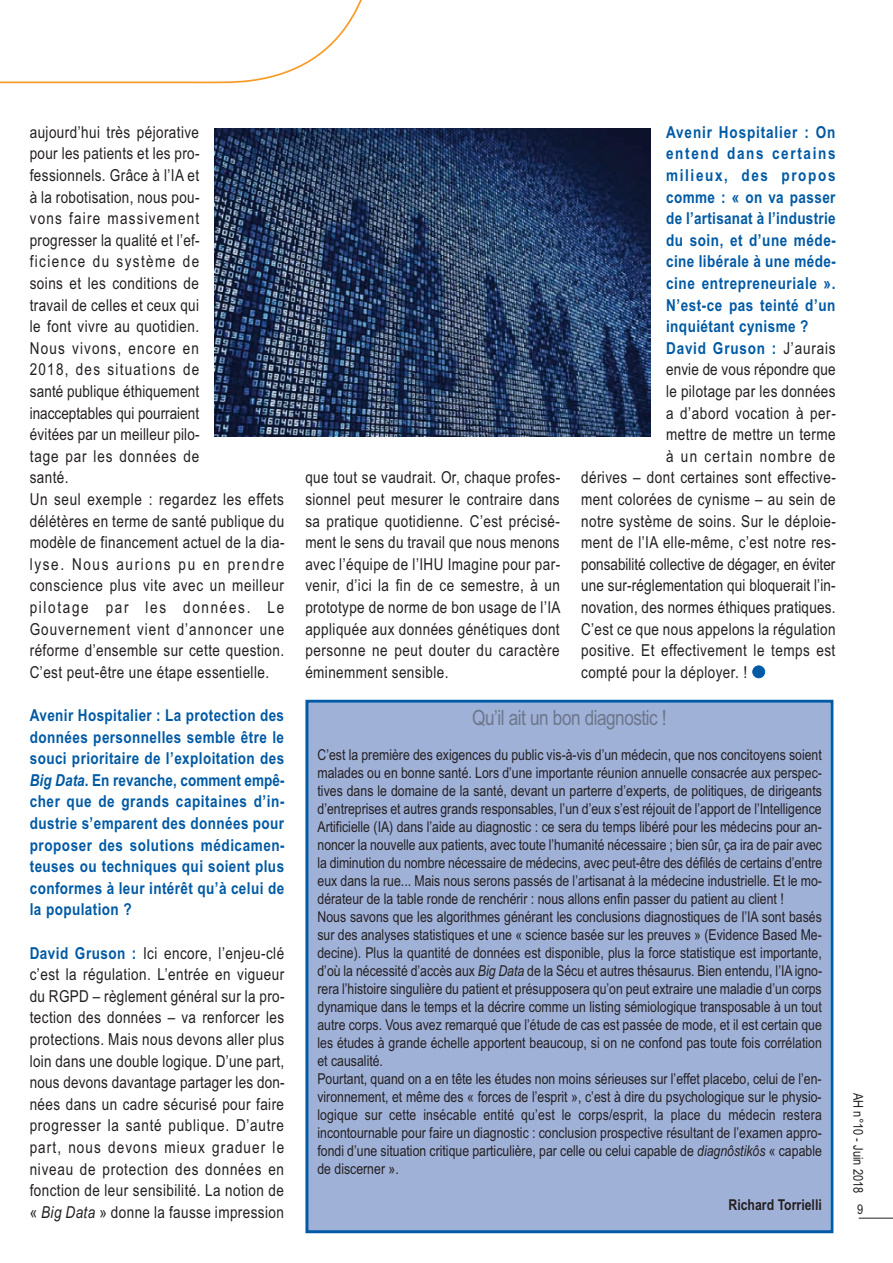
<style>
.page{position:relative;width:893px;height:1263px;background:#fff}
.page>*{position:absolute;margin:0;border:0;box-sizing:border-box;transform-origin:0 0}
.t1{font:21px "Arial Narrow";letter-spacing:-.025em;color:#6d768a}
.t2{font:16.5px/21.6px "Arial Narrow";letter-spacing:.025em;color:#231f20;text-align:justify}
.t3{font:700 16.5px/21.6px "Arial Narrow";letter-spacing:.025em;color:#015aa5;text-align:justify}
.t4{font:700 16.5px "Arial Narrow";letter-spacing:.05em;color:#015aa5}
.t5{font:16.5px "Arial Narrow";color:#231f20}
.t6{font:700 16.5px "Arial Narrow";letter-spacing:.1em;color:#015aa5}
.t7{font:16.5px "Arial Narrow";letter-spacing:.005em;color:#231f20}
.t8{font:16.5px "Arial Narrow";letter-spacing:.075em;color:#231f20}
.t9{font:15px/18px "Arial Narrow";color:#231f20}
.t10{font:700 15px "Arial Narrow";color:#231f20}
.t11{font:13.5px "Arial Narrow";color:#231f20}
.s1{font-style:italic}
.s2{font-weight:700;color:#015aa5}
.s3{font-weight:400;color:#231f20}
.s4{color:#015aa5}
</style>
<div class="page">
<svg style="left:0;top:0;width:362px;height:84px"></svg>
<hr style="left:859px;top:1218px;width:34px;height:1px;background:#231f20">
<img style="left:214px;top:128px;width:437px;height:308px">
<div style="left:308px;top:703px;width:522px;height:527px;background:#a0b1d8"></div>
<div style="left:305px;top:700px;width:528px;height:533px;border:3px solid #015aa5"></div>
<p class="t2" style="left:30px;top:121px;width:256px;text-align:left">aujourd’hui très péjorative<br>pour les patients et les pro-<br>fessionnels. Grâce à l’IA et<br>à la robotisation, nous pou-<br>vons faire massivement<br>progresser la qualité et l’ef-<br>ficience du système de<br>soins et les conditions de<br>travail de celles et ceux qui<br>le font vivre au quotidien.<br>Nous vivons, encore en<br>2018, des situations de<br>santé publique éthiquement inacceptables qui pourraient<br>évitées par un meilleur pilo-<br>tage par les données de<br>santé.<br>Un seul exemple : regardez les effets délétères en terme de santé publique du modèle de financement actuel de la dia&shy;lyse. Nous aurions pu en prendre conscience plus vite avec un meilleur pilotage par les données. Le<br>Gouvernement vient d’annoncer une réforme d’ensemble sur cette question.<br>C’est peut-être une étape essentielle.</p>
<p class="t3" style="left:30px;top:704px;width:256px">Avenir Hospitalier : La protection des données personnelles semble être le souci prioritaire de l’exploitation des <span class="s1">Big Data</span>. En revanche, comment empê&shy;cher que de grands capitaines d’in&shy;dustrie s’emparent des données pour proposer des solutions médicamen&shy;teuses ou techniques qui soient plus conformes à leur intérêt qu’à celui de la population ?</p>
<p class="t2" style="left:30px;top:942px;width:257px"><span class="s2">David Gruson :</span> Ici encore, l’enjeu-clé c’est la régulation. L’entrée en vigueur du RGPD – règlement général sur la pro&shy;tection des données – va renforcer les protections. Mais nous devons aller plus loin dans une double logique. D’une part, nous devons davantage partager les don&shy;nées dans un cadre sécurisé pour faire progresser la santé publique. D’autre part, nous devons mieux graduer le niveau de protection des données en fonction de leur sensibilité. La notion de « <span class="s1">Big Data</span> » donne la fausse impression</p>
<p class="t2" style="left:305px;top:467px;width:257px">que tout se vaudrait. Or, chaque profes&shy;sionnel peut mesurer le contraire dans sa pratique quotidienne. C’est précisé&shy;ment le sens du travail que nous menons avec l’équipe de l’IHU Imagine pour par&shy;venir, d’ici la fin de ce semestre, à un prototype de norme de bon usage de l’IA appliquée aux données génétiques dont personne ne peut douter du caractère éminemment sensible.</p>
<p class="t4" style="left:666px;top:122px;width:171px">Avenir Hospitalier : On</p>
<p class="t6" style="left:666px;top:144px;width:171px">entend dans certains</p>
<p class="t6" style="left:666px;top:166px;width:171px">milieux, des propos</p>
<p class="t3" style="left:666px;top:186px;width:171px">comme : « on va passer</p>
<p class="t3" style="left:666px;top:208px;width:171px">de l’artisanat à l’industrie</p>
<p class="t3" style="left:666px;top:229px;width:171px">du soin, et d’une méde-</p>
<p class="t3" style="left:666px;top:251px;width:171px">cine libérale à une méde-</p>
<p class="t3" style="left:666px;top:272px;width:171px">cine entrepreneuriale ».</p>
<p class="t3" style="left:666px;top:294px;width:171px">N’est-ce pas teinté d’un</p>
<p class="t3" style="left:666px;top:316px;width:144px">inquiétant cynisme ?</p>
<p class="t4" style="left:666px;top:338px;width:171px">David Gruson : <span class="s3">J’aurais</span></p>
<p class="t7" style="left:666px;top:360px;width:171px">envie de vous répondre que</p>
<p class="t2" style="left:666px;top:380px;width:171px">le pilotage par les données</p>
<p class="t2" style="left:666px;top:402px;width:171px">a d’abord vocation à per-</p>
<p class="t2" style="left:666px;top:424px;width:171px">mettre de mettre un terme</p>
<p class="t8" style="left:666px;top:446px;width:171px">à un certain nombre de</p>
<p class="t2" style="left:581px;top:467px;width:256px">dérives – dont certaines sont effective-</p>
<p class="t2" style="left:581px;top:488px;width:256px">ment colorées de cynisme – au sein de</p>
<p class="t2" style="left:581px;top:510px;width:256px">notre système de soins. Sur le déploie-</p>
<p class="t2" style="left:581px;top:532px;width:256px">ment de l’IA elle-même, c’est notre res-</p>
<p class="t5" style="left:581px;top:554px;width:256px">ponsabilité collective de dégager, en éviter</p>
<p class="t2" style="left:581px;top:575px;width:256px">une sur-réglementation qui bloquerait l’in-</p>
<p class="t2" style="left:581px;top:596px;width:256px">novation, des normes éthiques pratiques.</p>
<p class="t2" style="left:581px;top:618px;width:256px">C’est ce que nous appelons la régulation</p>
<p class="t2" style="left:581px;top:640px;width:256px">positive. Et effectivement le temps est</p>
<p class="t2" style="left:581px;top:661px;width:186px">compté pour la déployer. ! <span class="s4">●</span></p>
<h1 class="t1" style="left:472px;top:706px;width:196px">Qu’il ait un bon diagnostic !</h1>
<p class="t9" style="left:317px;top:746px;width:506px">C’est la première des exigences du public vis-à-vis d’un médecin, que nos concitoyens soient malades ou en bonne santé. Lors d’une importante réunion annuelle consacrée aux perspec&shy;tives dans le domaine de la santé, devant un parterre d’experts, de politiques, de dirigeants d’entreprises et autres grands responsables, l’un d’eux s’est réjouit de l’apport de l’Intelligence Artificielle (IA) dans l’aide au diagnostic : ce sera du temps libéré pour les médecins pour an&shy;noncer la nouvelle aux patients, avec toute l’humanité nécessaire ; bien sûr, ça ira de pair avec la diminution du nombre nécessaire de médecins, avec peut-être des défilés de certains d’entre eux dans la rue... Mais nous serons passés de l’artisanat à la médecine industrielle. Et le mo&shy;dérateur de la table ronde de renchérir : nous allons enfin passer du patient au client !<br>Nous savons que les algorithmes générant les conclusions diagnostiques de l’IA sont basés sur des analyses statistiques et une « science basée sur les preuves » (Evidence Based Me&shy;decine). Plus la quantité de données est disponible, plus la force statistique est importante, d’où la nécessité d’accès aux <span class="s1">Big Data</span> de la Sécu et autres thésaurus. Bien entendu, l’IA igno&shy;rera l’histoire singulière du patient et présupposera qu’on peut extraire une maladie d’un corps dynamique dans le temps et la décrire comme un listing sémiologique transposable à un tout autre corps. Vous avez remarqué que l’étude de cas est passée de mode, et il est certain que les études à grande échelle apportent beaucoup, si on ne confond pas toute fois corrélation et causalité.<br>Pourtant, quand on a en tête les études non moins sérieuses sur l’effet placebo, celui de l’en&shy;vironnement, et même des « forces de l’esprit », c’est à dire du psychologique sur le physio&shy;logique sur cette insécable entité qu’est le corps/esprit, la place du médecin restera incontournable pour faire un diagnostic : conclusion prospective résultant de l’examen appro&shy;fondi d’une situation critique particulière, par celle ou celui capable de <span class="s1">diagnôstikôs</span> « capable de discerner ».</p>
<p class="t10" style="left:728px;top:1196px;width:95px">Richard Torrielli</p>
<p class="t11" style="left:866px;top:1093px;width:102px;rotate:90deg">AH n°10 - Juin 2018</p>
<p class="t11" style="left:857px;top:1202px;width:8px">9</p>
</div>
